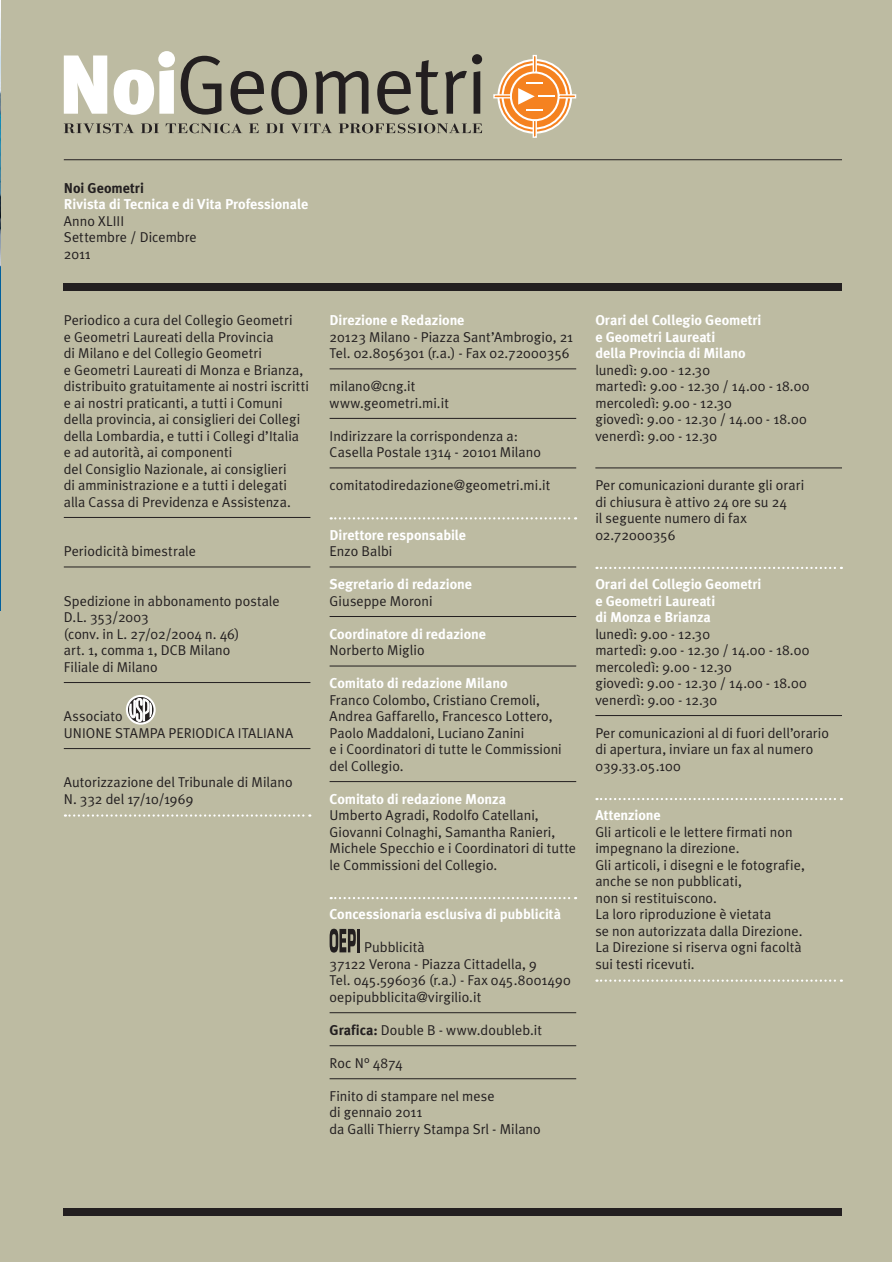
<style>
.page{position:relative;width:892px;height:1262px;background:#fff}
.page>*{position:absolute;margin:0;border:0;box-sizing:border-box;transform-origin:0 0}
.t1{font:14.25px/16.5px "Meta Plus Normal";color:#231f20}
.t2{font:700 14.25px/16.5px "Meta Plus";letter-spacing:-.005em;color:#fff}
.t3{font:700 14.25px "Meta Plus";color:#231f20}
.s1{font-family:"Meta Plus";font-weight:700}
</style>
<div class="page">
<div style="left:0;top:0;width:892px;height:1261px;background:#bdbba2"></div>
<hr style="left:64px;top:517px;width:246px;height:1px;background:#231f20">
<hr style="left:64px;top:566px;width:246px;height:1px;background:#231f20">
<hr style="left:64px;top:682px;width:246px;height:1px;background:#231f20">
<hr style="left:64px;top:748px;width:246px;height:1px;background:#231f20">
<svg style="left:65px;top:814px;width:245px;height:2px"></svg>
<hr style="left:330px;top:368px;width:246px;height:1px;background:#231f20">
<hr style="left:330px;top:418px;width:246px;height:1px;background:#231f20">
<hr style="left:330px;top:467px;width:246px;height:1px;background:#231f20">
<svg style="left:331px;top:517px;width:245px;height:2px"></svg>
<hr style="left:330px;top:566px;width:246px;height:1px;background:#231f20">
<hr style="left:330px;top:616px;width:246px;height:1px;background:#231f20">
<hr style="left:330px;top:665px;width:246px;height:1px;background:#231f20">
<hr style="left:330px;top:781px;width:246px;height:1px;background:#231f20">
<svg style="left:331px;top:897px;width:245px;height:2px"></svg>
<hr style="left:330px;top:1012px;width:246px;height:1px;background:#231f20">
<hr style="left:330px;top:1045px;width:246px;height:1px;background:#231f20">
<hr style="left:330px;top:1078px;width:246px;height:1px;background:#231f20">
<hr style="left:595px;top:467px;width:247px;height:1px;background:#231f20">
<svg style="left:596px;top:566px;width:246px;height:3px"></svg>
<hr style="left:595px;top:715px;width:247px;height:1px;background:#231f20">
<svg style="left:596px;top:798px;width:246px;height:2px"></svg>
<svg style="left:596px;top:979px;width:246px;height:2px"></svg>
<div style="left:64px;top:283px;width:778px;height:8px;background:#231f20"></div>
<div style="left:64px;top:1208px;width:778px;height:7px;background:#231f20"></div>
<svg style="left:330px;top:928px;width:26px;height:24px"></svg>
<hr style="left:357px;top:928px;width:2px;height:24px;background:#231f20">
<svg style="left:126px;top:694px;width:30px;height:30px"></svg>
<svg style="left:128px;top:697px;width:26px;height:25px"></svg>
<svg style="left:130px;top:695px;width:22px;height:55px"></svg>
<svg style="left:64px;top:51px;width:111px;height:64px"></svg>
<svg style="left:181px;top:54px;width:301px;height:61px"></svg>
<svg style="left:64px;top:123px;width:418px;height:10px"></svg>
<svg style="left:497px;top:59px;width:75px;height:75px"></svg>
<svg style="left:499px;top:61px;width:71px;height:71px"></svg>
<svg style="left:502px;top:63px;width:66px;height:66px"></svg>
<div style="left:504px;top:65px;width:62px;height:62px;background:#f58220;border-radius:50%"></div>
<svg style="left:510px;top:71px;width:50px;height:50px"></svg>
<div style="left:512px;top:73px;width:46px;height:46px;background:#f58220;border-radius:50%"></div>
<svg style="left:518px;top:82px;width:36px;height:28px"></svg>
<div style="left:533px;top:55px;width:4px;height:18px;border:1px solid #fff"></div>
<div style="left:533px;top:120px;width:4px;height:18px;border:1px solid #fff"></div>
<div style="left:558px;top:94px;width:18px;height:4px;border:1px solid #fff"></div>
<div style="left:493px;top:94px;width:18px;height:4px;border:1px solid #fff"></div>
<hr style="left:64px;top:159px;width:778px;height:1px;background:#231f20">
<img style="left:0;top:0;width:1px;height:610px">
<p class="t3" style="left:64px;top:182px;width:82px">Noi Geometri</p>
<p class="t2" style="left:64px;top:197px;width:246px">Rivista di Tecnica e di Vita Professionale</p>
<p class="t1" style="left:64px;top:214px;width:134px">Anno XLIII<br>Settembre / Dicembre<br>2011</p>
<p class="t1" style="left:64px;top:313px;width:247px">Periodico a cura del Collegio Geometri<br>e Geometri Laureati della Provincia<br>di Milano e del Collegio Geometri<br>e Geometri Laureati di Monza e Brianza, distribuito gratuitamente ai nostri iscritti e ai nostri praticanti, a tutti i Comuni della provincia, ai consiglieri dei Collegi della Lombardia, e tutti i Collegi d’Italia e ad autorità, ai componenti<br>del Consiglio Nazionale, ai consiglieri<br>di amministrazione e a tutti i delegati alla Cassa di Previdenza e Assistenza.</p>
<p class="t1" style="left:64px;top:544px;width:134px">Periodicità bimestrale</p>
<p class="t1" style="left:64px;top:593px;width:217px">Spedizione in abbonamento postale<br>D.L. 353/2003<br>(conv. in L. 27/02/2004 n. 46)<br>art. 1, comma 1, DCB Milano<br>Filiale di Milano</p>
<p class="t1" style="left:64px;top:709px;width:231px">Associato<br>UNIONE STAMPA PERIODICA ITALIANA</p>
<p class="t1" style="left:64px;top:775px;width:230px">Autorizzazione del Tribunale di Milano<br>N. 332 del 17/10/1969</p>
<p class="t2" style="left:330px;top:313px;width:136px">Direzione e Redazione</p>
<p class="t1" style="left:330px;top:329px;width:245px">20123 Milano - Piazza Sant’Ambrogio, 21<br>Tel. 02.8056301 (r.a.) - Fax 02.72000356</p>
<p class="t1" style="left:330px;top:379px;width:121px">milano@cng.it www.geometri.mi.it</p>
<p class="t1" style="left:330px;top:428px;width:213px">Indirizzare la corrispondenza a:<br>Casella Postale 1314 - 20101 Milano</p>
<p class="t1" style="left:330px;top:478px;width:222px">comitatodiredazione@geometri.mi.it</p>
<p class="t2" style="left:330px;top:527px;width:138px">Direttore responsabile</p>
<p class="t1" style="left:330px;top:544px;width:64px">Enzo Balbi</p>
<p class="t2" style="left:330px;top:577px;width:144px">Segretario di redazione</p>
<p class="t1" style="left:330px;top:593px;width:105px">Giuseppe Moroni</p>
<p class="t2" style="left:330px;top:626px;width:158px">Coordinatore di redazione</p>
<p class="t1" style="left:330px;top:643px;width:97px">Norberto Miglio</p>
<p class="t2" style="left:330px;top:676px;width:180px">Comitato di redazione Milano</p>
<p class="t1" style="left:330px;top:692px;width:234px">Franco Colombo, Cristiano Cremoli,<br>Andrea Gaffarello, Francesco Lottero,<br>Paolo Maddaloni, Luciano Zanini<br>e i Coordinatori di tutte le Commissioni del Collegio.</p>
<p class="t2" style="left:330px;top:791px;width:178px">Comitato di redazione Monza</p>
<p class="t1" style="left:330px;top:808px;width:248px">Umberto Agradi, Rodolfo Catellani, Giovanni Colnaghi, Samantha Ranieri, Michele Specchio e i Coordinatori di tutte le Commissioni del Collegio.</p>
<p class="t2" style="left:330px;top:907px;width:233px">Concessionaria esclusiva di pubblicità</p>
<p class="t1" style="left:330px;top:940px;width:243px;text-indent:35px">Pubblicità<br>37122 Verona - Piazza Cittadella, 9<br>Tel. 045.596036 (r.a.) - Fax 045.8001490 oepipubblicita@virgilio.it</p>
<p class="t1" style="left:330px;top:1022px;width:214px"><span class="s1">Grafica:</span> Double B - www.doubleb.it</p>
<p class="t1" style="left:330px;top:1055px;width:75px">Roc N° 4874</p>
<p class="t1" style="left:330px;top:1088px;width:213px">Finito di stampare nel mese<br>di gennaio 2011<br>da Galli Thierry Stampa Srl - Milano</p>
<p class="t2" style="left:595px;top:313px;width:168px">Orari del Collegio Geometri e Geometri Laureati<br>della Provincia di Milano</p>
<p class="t1" style="left:595px;top:362px;width:216px">lunedì: 9.00 - 12.30<br>martedì: 9.00 - 12.30 / 14.00 - 18.00 mercoledì: 9.00 - 12.30<br>giovedì: 9.00 - 12.30 / 14.00 - 18.00 venerdì: 9.00 - 12.30</p>
<p class="t1" style="left:595px;top:478px;width:210px">Per comunicazioni durante gli orari di chiusura è attivo 24 ore su 24<br>il seguente numero di fax<br>02.72000356</p>
<p class="t2" style="left:595px;top:577px;width:168px">Orari del Collegio Geometri e Geometri Laureati<br>di Monza e Brianza</p>
<p class="t1" style="left:595px;top:626px;width:216px">lunedì: 9.00 - 12.30<br>martedì: 9.00 - 12.30 / 14.00 - 18.00 mercoledì: 9.00 - 12.30<br>giovedì: 9.00 - 12.30 / 14.00 - 18.00 venerdì: 9.00 - 12.30</p>
<p class="t1" style="left:595px;top:725px;width:235px">Per comunicazioni al di fuori dell’orario di apertura, inviare un fax al numero<br>039.33.05.100</p>
<p class="t2" style="left:595px;top:808px;width:67px">Attenzione</p>
<p class="t1" style="left:595px;top:824px;width:211px">Gli articoli e le lettere firmati non impegnano la direzione.<br>Gli articoli, i disegni e le fotografie, anche se non pubblicati,<br>non si restituiscono.<br>La loro riproduzione è vietata<br>se non autorizzata dalla Direzione.<br>La Direzione si riserva ogni facoltà sui testi ricevuti.</p>
</div>
